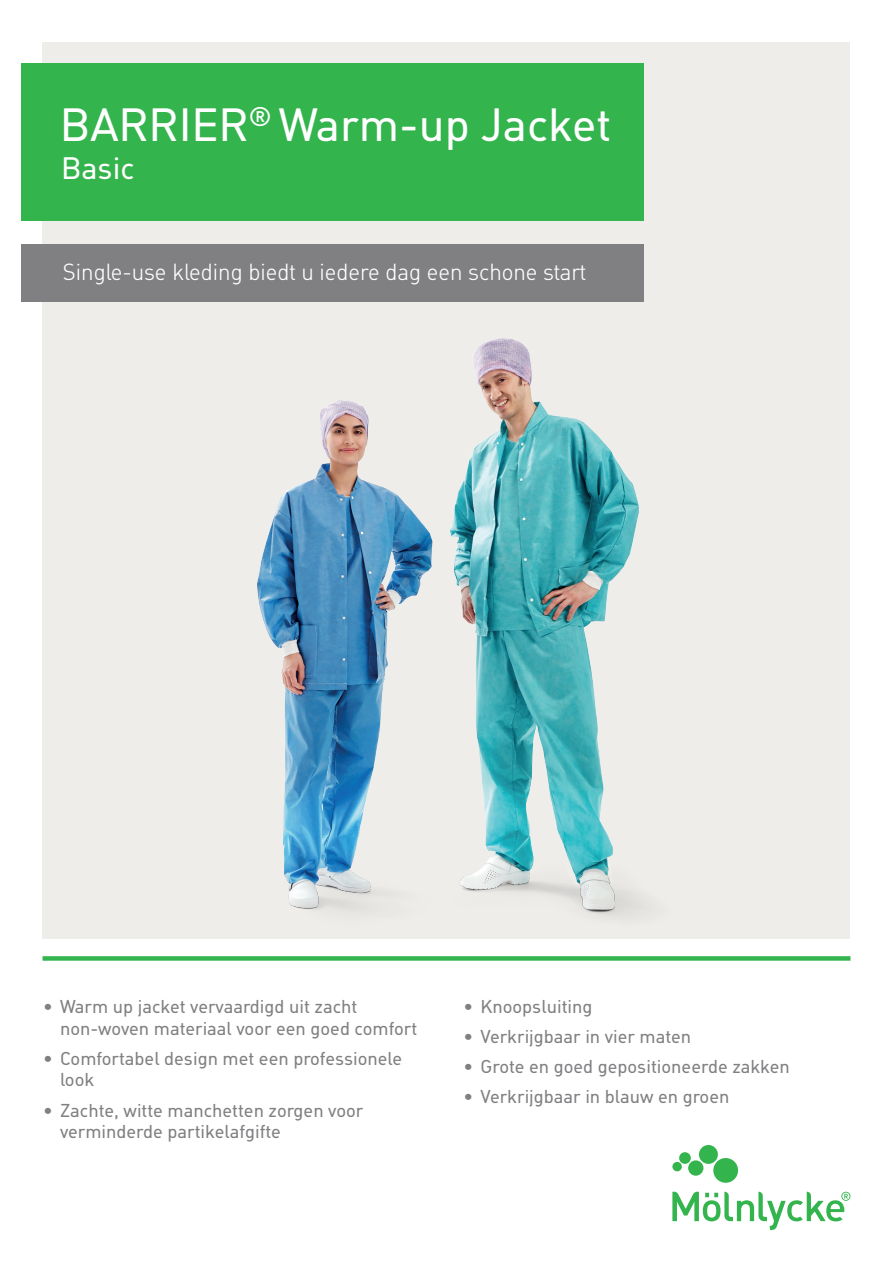
<style>
.page{position:relative;width:893px;height:1263px;background:#fff}
.page>*{position:absolute;margin:0;border:0;box-sizing:border-box;transform-origin:0 0}
.t1{font:45px "MHC Din";color:#fff}
.t2{font:30px "MHC Din";color:#fff}
.t3{font:300 22.5px "MHC Din";color:#fff}
.t4{font:18px/21.6px "MHC Din";color:#808083}
</style>
<div class="page">
<svg style="left:672px;top:1145px;width:178px;height:85px"></svg>
<div style="left:43px;top:956px;width:807px;height:5px;background:#34b44d"></div>
<div style="left:43px;top:43px;width:807px;height:896px;background:#eeedea"></div>
<img style="left:257px;top:338px;width:389px;height:578px">
<div style="left:21px;top:64px;width:623px;height:157px;background:#34b44d"></div>
<div style="left:21px;top:245px;width:623px;height:57px;background:#808083"></div>
<p class="t1" style="left:60px;top:97px;width:553px">BARRIER<sup>®</sup> Warm-up Jacket</p>
<p class="t2" style="left:61px;top:149px;width:75px">Basic</p>
<p class="t3" style="left:63px;top:258px;width:525px">Single-use kleding biedt u iedere dag een schone start</p>
<p class="t4" style="left:43px;top:995px;width:316px">• Warm up jacket vervaardigd uit zacht</p>
<p class="t4" style="left:463px;top:995px;width:130px">• Knoopsluiting</p>
<p class="t4" style="left:60px;top:1017px;width:359px">non-woven materiaal voor een goed comfort</p>
<p class="t4" style="left:463px;top:1025px;width:229px">• Verkrijgbaar in vier maten</p>
<p class="t4" style="left:43px;top:1047px;width:361px">• Comfortabel design met een professionele</p>
<p class="t4" style="left:60px;top:1069px;width:36px">look</p>
<p class="t4" style="left:60px;top:1099px;width:305px;text-indent:-17px">• Zachte, witte manchetten zorgen voor verminderde partikelafgifte</p>
<p class="t4" style="left:463px;top:1056px;width:328px">• Grote en goed gepositioneerde zakken</p>
<p class="t4" style="left:463px;top:1086px;width:267px">• Verkrijgbaar in blauw en groen</p>
</div>
